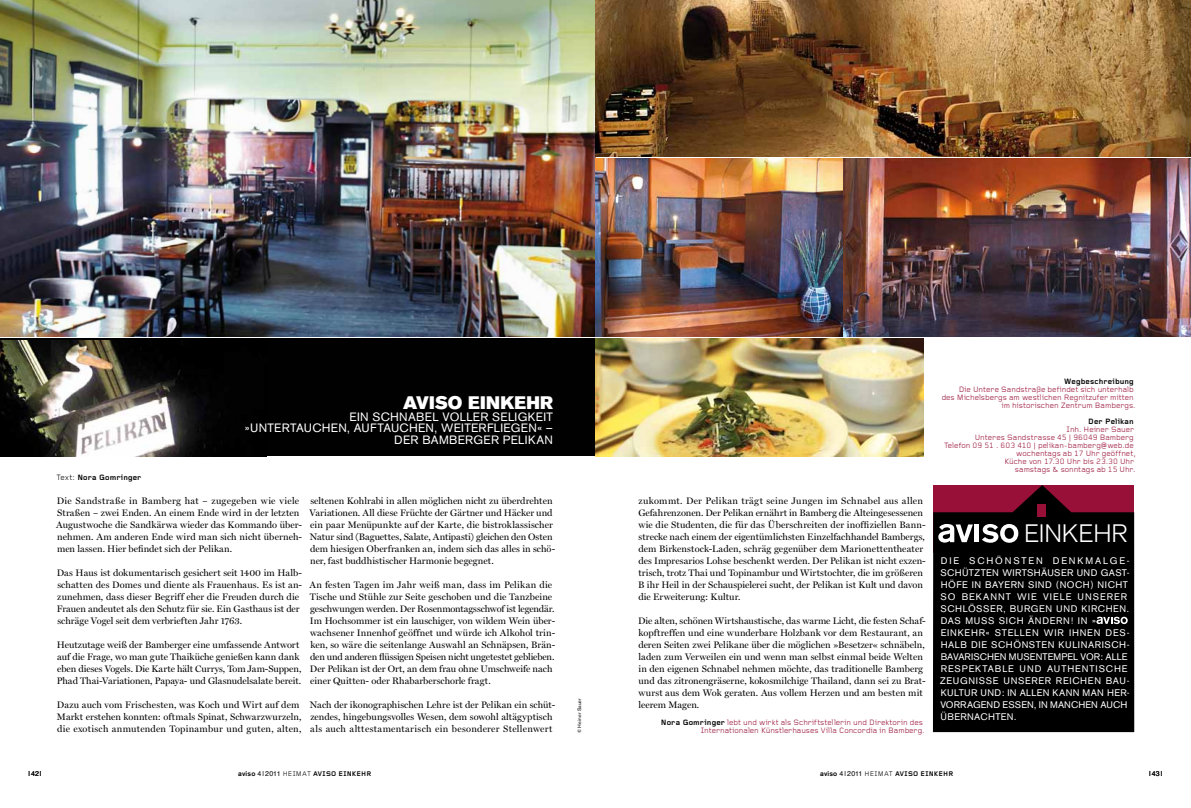
<style>
.page{position:relative;width:1191px;height:808px;background:#fff}
.page>*{position:absolute;margin:0;border:0;box-sizing:border-box;transform-origin:0 0}
.t1{font:300 25px "Akzidenz Grotesk BE";letter-spacing:-.005em;color:#fff}
.t2{font:18px "Akzidenz Grotesk BE Super";letter-spacing:.015em;color:#fff}
.t3{font:12px "Akzidenz Grotesk BE";letter-spacing:.145em;color:#fff}
.t4{font:12px "Akzidenz Grotesk BE";letter-spacing:.035em;color:#fff}
.t5{font:9.5px/12px "Miller Display Roman";letter-spacing:.005em;color:#000}
.t6{font:9.5px/12px "Akzidenz Grotesk BE";letter-spacing:.075em;color:#fff}
.t7{font:8px/8px "Foundry Gridnik";letter-spacing:-.005em;color:#981037;text-align:right}
.t8{font:700 8px "Foundry Gridnik";color:#000}
.t9{font:7px "Helvetica";letter-spacing:.005em;color:#000}
.t10{font:700 7px "Foundry Gridnik";letter-spacing:.035em;color:#000}
.t11{font:5px "Akzidenz Grotesk BE";letter-spacing:.025em;color:#000}
.s1{font-weight:400}
.s2{font-weight:700;color:#000}
.s3{font-family:"Akzidenz Grotesk BE";font-weight:500}
.s4{font-family:"Foundry Gridnik"}
</style>
<div class="page">
<div style="left:0;top:339px;width:595px;height:117px;background:#010101"></div>
<img style="left:0;top:340px;width:220px;height:116px">
<img style="left:0;top:0;width:595px;height:336px">
<img style="left:595px;top:0;width:596px;height:156px">
<img style="left:595px;top:159px;width:248px;height:177px">
<svg style="left:933px;top:485px;width:201px;height:247px;background:#0f0105"></svg>
<hr style="left:975px;top:524px;width:4px;height:18px;background:#fff">
<svg style="left:982px;top:524px;width:36px;height:19px"></svg>
<svg style="left:938px;top:524px;width:35px;height:19px"></svg>
<div style="left:1037px;top:505px;width:8px;height:12px;background:#981037"></div>
<svg style="left:1096px;top:617px;width:31px;height:7px"></svg>
<img style="left:595px;top:339px;width:328px;height:117px">
<img style="left:843px;top:159px;width:348px;height:177px">
<p class="t8" style="left:57px;top:473px;width:86px"><span class="s1">Text:</span> N ora Gomringer</p>
<h2 class="t2" style="left:403px;top:392px;width:151px">AVISO EINKEHR</h2>
<p class="t3" style="left:349px;top:409px;width:200px">EI N SCHNABEL VOLLER SELIG KEIT</p>
<p class="t4" style="left:245px;top:421px;width:309px">»UNTERTAUCHEN, AUFTAUCHEN, WEITERFLI EG EN« –</p>
<p class="t3" style="left:394px;top:433px;width:160px">DER BAMB ERG ER PELI KAN</p>
<p class="t5" style="left:56px;top:495px;width:247px">Die Sandstraße in Bamberg hat – zugegeben wie viele Straßen – zwei Enden. An einem Ende wird in der letzten Augustwoche die Sandkärwa wieder das Kommando über&shy;nehmen. Am anderen Ende wird man sich nicht überneh&shy;men lassen. Hier befindet sich der Pelikan.</p>
<p class="t5" style="left:57px;top:567px;width:247px">Das Haus ist dokumentarisch gesichert seit 1400 im Halb&shy;schatten des Domes und diente als Frauenhaus. Es ist an&shy;zunehmen, dass dieser Begriff eher die Freuden durch die Frauen andeutet als den Schutz für sie. Ein Gasthaus ist der schräge Vogel seit dem verbrieften Jahr 1763.</p>
<p class="t5" style="left:57px;top:639px;width:246px">Heutzutage weiß der Bamberger eine umfassende Antwort auf die Frage, wo man gute Thaiküche genießen kann dank eben dieses Vogels. Die Karte hält Currys, Tom Jam-Suppen, Phad Thai-Variationen, Papaya- und Glasnudelsalate bereit.</p>
<p class="t5" style="left:57px;top:699px;width:246px">Dazu auch vom Frischesten, was Koch und Wirt auf dem<br>Markt erstehen konnten: oftmals Spinat, Schwarzwurzeln, die exotisch anmutenden Topinambur und guten, alten,</p>
<p class="t5" style="left:310px;top:495px;width:247px">seltenen Kohlrabi in allen möglichen nicht zu überdrehten Variationen. All diese Früchte der Gärtner und Häcker und ein paar Menüpunkte auf der Karte, die bistroklassischer Natur sind (Baguettes, Salate, Antipasti) gleichen den Osten dem hiesigen Oberfranken an, indem sich das alles in schö&shy;ner, fast buddhistischer Harmonie begegnet.</p>
<p class="t5" style="left:309px;top:579px;width:247px">An festen Tagen im Jahr weiß man, dass im Pelikan die Tische und Stühle zur Seite geschoben und die Tanzbeine geschwungen werden. Der Rosenmontagsschwof ist legendär.<br>Im Hochsommer ist ein lauschiger, von wildem Wein über&shy;wachsener Innenhof geöffnet und würde ich Alkohol trin&shy;ken, so wäre die seitenlange Auswahl an Schnäpsen, Brän&shy;den und anderen flüssigen Speisen nicht ungetestet geblieben.<br>Der Pelikan ist der Ort, an dem frau ohne Umschweife nach einer Quitten- oder Rhabarberschorle fragt.</p>
<p class="t5" style="left:310px;top:699px;width:247px">Nach der ikonographischen Lehre ist der Pelikan ein schüt&shy;zendes, hingebungsvolles Wesen, dem sowohl altägyptisch als auch alttestamentarisch ein besonderer Stellenwert</p>
<p class="t11" style="left:576px;top:733px;width:36px;rotate:-90deg">© HEINER SAUER</p>
<p class="t5" style="left:638px;top:495px;width:289px">zukommt. Der Pelikan trägt seine Jungen im Schnabel aus allen Gefahrenzonen. Der Pelikan ernährt in Bamberg die Alteingesessenen wie die Studenten, die für das Überschreiten der inoffiziellen Bann&shy;strecke nach einem der eigentümlichsten Einzelfachhandel Bambergs, dem Birkenstock-Laden, schräg gegenüber dem Marionettentheater des Impresarios Lohse beschenkt werden. Der Pelikan ist nicht exzen&shy;trisch, trotz Thai und Topinambur und Wirtstochter, die im größeren B ihr Heil in der Schauspielerei sucht, der Pelikan ist Kult und davon die Erweiterung: Kultur.</p>
<p class="t5" style="left:638px;top:615px;width:289px">Die alten, schönen Wirtshaustische, das warme Licht, die festen Schaf&shy;kopftreffen und eine wunderbare Holzbank vor dem Restaurant, an deren Seiten zwei Pelikane über die möglichen »Besetzer« schnäbeln, laden zum Verweilen ein und wenn man selbst einmal beide Welten in den eigenen Schnabel nehmen möchte, das traditionelle Bamberg und das zitronengräserne, kokosmilchige Thailand, dann sei zu Brat&shy;wurst aus dem Wok geraten. Aus vollem Herzen und am besten mit leerem Magen.</p>
<p class="t7" style="left:661px;top:719px;width:263px"><span class="s2">N ora Gomringer</span> lebt und wirkt als Schriftstellerin und Direktorin des</p>
<p class="t7" style="left:700px;top:727px;width:225px">Internationalen Künstlerhauses Villa Concordia in Bamberg.</p>
<p class="t8" style="left:1064px;top:377px;width:71px">Wegbeschreibung</p>
<p class="t7" style="left:941px;top:386px;width:195px">Die Untere Sandstraße befindet sich unterhalb<br>des Michelsbergs am westlichen Regnitzufer mitten im historischen Zentrum Bambergs.</p>
<p class="t8" style="left:1088px;top:417px;width:47px">D er Pelikan</p>
<p class="t7" style="left:944px;top:426px;width:193px">Inh. Heiner Sauer<br>Unteres Sandstrasse 45 | 96049 Bamberg<br>Telefon 09 51 . 603 410 | pelikan-bamberg@web.de wochentags ab 17 Uhr geöffnet,<br>Küche von 17.30 Uhr bis 23.30 Uhr<br>samstags &amp; sonntags ab 15 Uhr.</p>
<h1 class="t1" style="left:1024px;top:519px;width:105px">EINKEHR</h1>
<p class="t6" style="left:940px;top:555px;width:191px">DI E SCHÖNST EN DENK M ALG E-<br>SCHÜTZTEN WIRTSHÄUSER UND GAST-<br>HÖFE IN BAYERN SIND (NOCH) NICHT<br>SO BEK ANNT WI E VI ELE UNSERER<br>SCHLÖSSER, BURG EN UND KI RCHEN.<br>DAS MUSS SICH ÄNDERN! IN »<br>EI NKEHR« STELLEN WI R IHNEN DES-<br>HALB DIE SCHÖNSTEN KULI NARISCH-<br>BAVARISCHEN MUSENTEMPEL VOR: ALLE<br>RESPEKTABLE UND AUTHENTISCHE<br>ZEUG NISSE UNSERER REICHEN BAU-<br>KULTUR UND: IN ALLEN KANN MAN HER-<br>VORRAG END ESSEN, IN MANCHEN AUCH<br>ÜBERNACHTEN.</p>
<p class="t9" style="left:28px;top:768px;width:15px">| 42|</p>
<p class="t9" style="left:238px;top:768px;width:56px"><span class="s3">aviso</span> 4 | 2011 <span class="s4">Heimat</span></p>
<p class="t10" style="left:313px;top:770px;width:60px">aviso Einkehr</p>
<p class="t9" style="left:820px;top:768px;width:56px"><span class="s3">aviso</span> 4 | 2011 <span class="s4">Heimat</span></p>
<p class="t10" style="left:895px;top:770px;width:60px">aviso Einkehr</p>
<p class="t9" style="left:1149px;top:768px;width:15px">| 43|</p>
</div>
